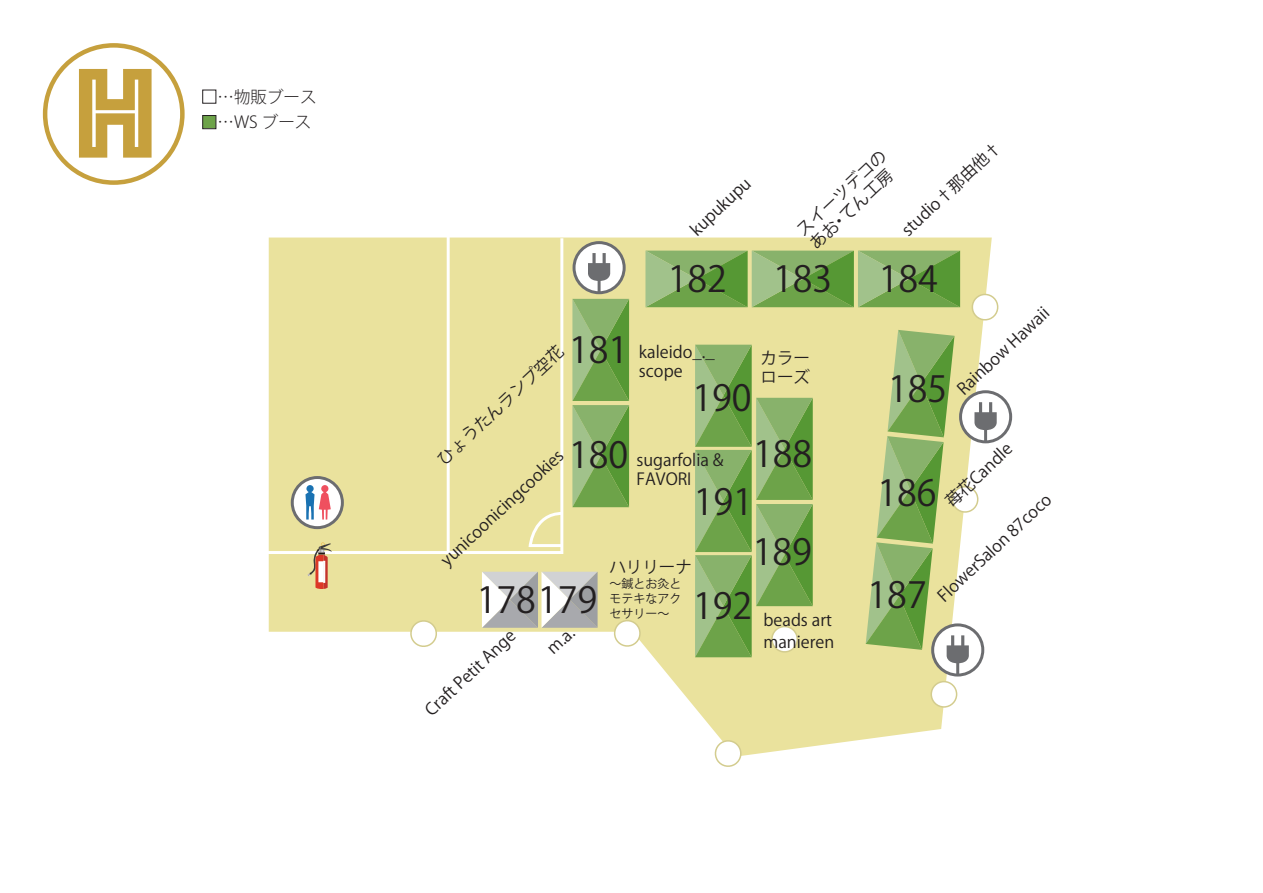
<style>
.page{position:relative;width:1263px;height:893px;background:#fff}
.page>*{position:absolute;margin:0;border:0;box-sizing:border-box;transform-origin:0 0}
.t1{font:35.7px "Koz Go Pro";color:#231f20}
.t2{font:16.5px/18.8px "Koz Go Pro";color:#231f20}
.t3{font:300 16.5px "Koz Go Pro";color:#231f20}
.t4{font:12px/15px "Koz Go Pro";color:#231f20;text-align:justify}
.s1{color:#fff}
.s2{color:#6da349}
</style>
<div class="page">
<div style="left:43px;top:43px;width:142px;height:142px;border:4px solid #c6a03d;border-radius:50%"></div>
<div style="left:202px;top:90px;width:14px;height:14px;border:1px solid #231f20"></div>
<div style="left:202px;top:115px;width:14px;height:14px;border:1px solid #231f20"></div>
<svg style="left:269px;top:238px;width:723px;height:518px;fill:#eae29d"></svg>
<div style="left:268px;top:237px;width:297px;height:318px;background:#eae29d"></div>
<svg style="left:969px;top:291px;width:30px;height:32px"></svg>
<hr style="left:447px;top:232px;width:3px;height:320px;background:#fff">
<svg style="left:527px;top:510px;width:39px;height:39px"></svg>
<svg style="left:307px;top:542px;width:25px;height:47px"></svg>
<div style="left:931px;top:682px;width:26px;height:25px;background:#fff;border-radius:50%"></div>
<div style="left:930px;top:681px;width:27px;height:27px;border:2px solid #d3cc8e;border-radius:50%"></div>
<svg style="left:712px;top:737px;width:30px;height:30px"></svg>
<svg style="left:611px;top:619px;width:33px;height:31px"></svg>
<svg style="left:407px;top:619px;width:33px;height:31px"></svg>
<svg style="left:960px;top:392px;width:51px;height:50px"></svg>
<div style="left:959px;top:390px;width:53px;height:53px;border:3px solid #6c6d70;border-radius:50%"></div>
<svg style="left:574px;top:243px;width:50px;height:50px"></svg>
<div style="left:572px;top:241px;width:54px;height:53px;border:3px solid #6c6d70;border-radius:50%"></div>
<svg style="left:588px;top:253px;width:22px;height:28px"></svg>
<hr style="left:598px;top:279px;width:3px;height:14px;background:#6c6d70">
<svg style="left:933px;top:625px;width:50px;height:50px"></svg>
<div style="left:931px;top:623px;width:53px;height:53px;border:3px solid #6c6d70;border-radius:50%"></div>
<hr style="left:956px;top:661px;width:3px;height:15px;background:#6c6d70">
<svg style="left:292px;top:477px;width:50px;height:51px"></svg>
<div style="left:291px;top:476px;width:53px;height:53px;border:3px solid #6c6d70;border-radius:50%"></div>
<svg style="left:305px;top:485px;width:26px;height:34px"></svg>
<svg style="left:866px;top:330px;width:131px;height:333px"></svg>
<svg style="left:645px;top:251px;width:315px;height:56px;background:#7ead5e"></svg>
<svg style="left:572px;top:299px;width:57px;height:208px;background:#7ead5e"></svg>
<svg style="left:695px;top:345px;width:118px;height:312px;background:#93b76c"></svg>
<svg style="left:482px;top:572px;width:116px;height:56px"></svg>
<p class="t3" style="left:201px;top:86px;width:117px"><span class="s1">■</span>…物販ブース</p>
<p class="t3" style="left:201px;top:112px;width:112px"><span class="s2">■</span>…WS ブース</p>
<p class="t2" style="left:687px;top:226px;width:77px;rotate:-43deg">kupukupu</p>
<h1 class="t1" style="left:668px;top:256px;width:61px">182</h1>
<p class="t2" style="left:793px;top:226px;width:117px;rotate:-43deg">スイーツデコのあお・てん工房</p>
<p class="t2" style="left:898px;top:226px;width:130px;rotate:-43deg">studio†那由他†</p>
<h1 class="t1" style="left:773px;top:256px;width:61px">183</h1>
<h1 class="t1" style="left:879px;top:256px;width:61px">184</h1>
<h1 class="t1" style="left:569px;top:327px;width:61px">181</h1>
<p class="t2" style="left:434px;top:455px;width:166px;rotate:-43deg">ひょうたんランプ空花</p>
<p class="t2" style="left:639px;top:343px;width:77px">kaleido_._ scope</p>
<p class="t2" style="left:760px;top:349px;width:51px">カラーローズ</p>
<h1 class="t1" style="left:692px;top:375px;width:61px">190</h1>
<h1 class="t1" style="left:753px;top:430px;width:61px">188</h1>
<h1 class="t1" style="left:569px;top:432px;width:61px">180</h1>
<p class="t2" style="left:437px;top:556px;width:162px;rotate:-43deg">yunicoonicingcookies</p>
<p class="t2" style="left:636px;top:451px;width:89px">sugarfolia &amp;<br>FAVORI</p>
<h1 class="t1" style="left:694px;top:478px;width:61px">191</h1>
<h1 class="t1" style="left:753px;top:529px;width:61px">189</h1>
<p class="t2" style="left:609px;top:558px;width:84px">ハリリーナ</p>
<p class="t4" style="left:609px;top:576px;width:73px">～鍼とお灸とモテキなアクセサリー～</p>
<h1 class="t1" style="left:477px;top:576px;width:122px">178179</h1>
<h1 class="t1" style="left:693px;top:583px;width:61px">192</h1>
<p class="t2" style="left:763px;top:609px;width:72px;line-height:22.5px">beads art manieren</p>
<p class="t2" style="left:421px;top:706px;width:118px;rotate:-43deg">Craft Petit Ange</p>
<p class="t2" style="left:543px;top:644px;width:32px;rotate:-43deg">m.a.</p>
<h1 class="t1" style="left:888px;top:366px;width:61px">185</h1>
<p class="t2" style="left:954px;top:385px;width:120px;rotate:-43deg">Rainbow Hawaii</p>
<p class="t2" style="left:942px;top:497px;width:86px;rotate:-43deg">苺花Candle</p>
<h1 class="t1" style="left:877px;top:469px;width:61px">186</h1>
<p class="t2" style="left:934px;top:591px;width:150px;rotate:-43deg">FlowerSalon 87coco</p>
<h1 class="t1" style="left:868px;top:571px;width:61px">187</h1>
</div>
